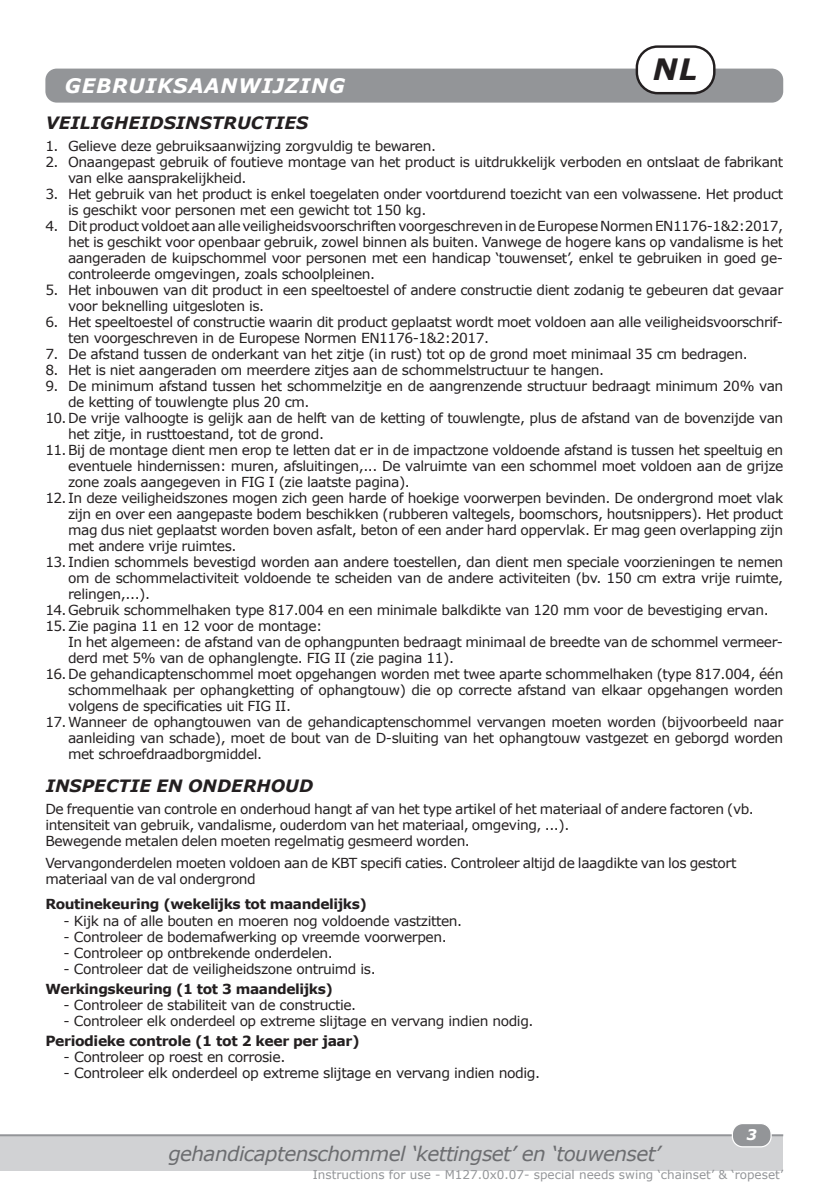
<style>
.page{position:relative;width:840px;height:1191px;background:#fff}
.page>*{position:absolute;margin:0;border:0;box-sizing:border-box;transform-origin:0 0}
.taal_in_kader{font:italic 700 29.4px "Verdana";color:#231f20}
.titel_onderaan{font:italic 20px "Verdana";letter-spacing:-.03em;color:#6c6d70}
.witte_titel{font:italic 700 20px "Verdana";letter-spacing:.035em;color:#fff}
.titel{font:italic 700 17px "Verdana";letter-spacing:.005em;color:#231f20}
.t1{font:italic 700 14.6px "Verdana";color:#fff}
.standaard{font:14px "Verdana";letter-spacing:-.03em;color:#231f20}
.standaard-2{font:700 14px "Verdana";letter-spacing:-.03em;color:#231f20}
.inleidingstekst{font:13.8px/16px "Verdana";letter-spacing:-.03em;color:#231f20}
.standaard-3{font:13.8px "Verdana";letter-spacing:-.03em;color:#231f20}
.standaard_-_uitgevul{font:13.8px/16px "Verdana";letter-spacing:-.03em;color:#231f20}
.standaard-4{font:700 13.8px "Verdana";letter-spacing:-.03em;color:#231f20}
.t2{font:12px "Verdana";color:#939598}
</style>
<div class="page">
<div style="left:0;top:1135px;width:782px;height:35px;background:#d1d2d4"></div>
<hr style="left:0;top:1134px;width:782px;height:2px;background:#939598">
<div style="left:732px;top:1123px;width:38px;height:23px;background:#939598;border-radius:10px"></div>
<div style="left:731px;top:1123px;width:40px;height:24px;border:1px solid #fff;border-radius:10px"></div>
<div style="left:45px;top:69px;width:737px;height:34px;background:#939598;border-radius:11px"></div>
<div style="left:636px;top:47px;width:78px;height:46px;background:#fff;border-radius:21px"></div>
<div style="left:635px;top:45px;width:80px;height:49px;border:2px solid #231f20;border-radius:21px"></div>
<p class="witte_titel" style="left:65px;top:72px;width:281px">GEBRUIKSAANWIJZING</p>
<p class="taal_in_kader" style="left:652px;top:48px;width:46px">NL</p>
<p class="titel" style="left:46px;top:111px;width:264px">VEILIGHEIDSINSTRUCTIES</p>
<p class="inleidingstekst" style="left:45px;top:138px;width:392px">1. Gelieve deze gebruiksaanwijzing zorgvuldig te bewaren.</p>
<p class="inleidingstekst" style="left:68px;top:154px;width:716px;text-indent:-23px">2. Onaangepast gebruik of foutieve montage van het product is uitdrukkelijk verboden en ontslaat de fabrikant van elke aansprakelijkheid.</p>
<p class="inleidingstekst" style="left:68px;top:186px;width:716px;text-indent:-23px">3. Het gebruik van het product is enkel toegelaten onder voortdurend toezicht van een volwassene. Het product is geschikt voor personen met een gewicht tot 150 kg.</p>
<p class="inleidingstekst" style="left:68px;top:218px;width:716px;text-align:justify;text-indent:-23px">4. Dit product voldoet aan alle veiligheidsvoorschriften voorgeschreven in de Europese Normen EN1176-1&amp;2:2017, het is geschikt voor openbaar gebruik, zowel binnen als buiten. Vanwege de hogere kans op vandalisme is het aangeraden de kuipschommel voor personen met een handicap ‘touwenset’, enkel te gebruiken in goed ge&shy;controleerde omgevingen, zoals schoolpleinen.</p>
<p class="inleidingstekst" style="left:68px;top:282px;width:716px;text-indent:-23px">5. Het inbouwen van dit product in een speeltoestel of andere constructie dient zodanig te gebeuren dat gevaar voor beknelling uitgesloten is.</p>
<p class="inleidingstekst" style="left:68px;top:314px;width:716px;text-indent:-23px">6. Het speeltoestel of constructie waarin dit product geplaatst wordt moet voldoen aan alle veiligheidsvoorschrif&shy;ten voorgeschreven in de Europese Normen EN1176-1&amp;2:2017.</p>
<p class="inleidingstekst" style="left:45px;top:346px;width:703px">7. De afstand tussen de onderkant van het zitje (in rust) tot op de grond moet minimaal 35 cm bedragen.</p>
<p class="inleidingstekst" style="left:45px;top:362px;width:560px">8. Het is niet aangeraden om meerdere zitjes aan de schommelstructuur te hangen.</p>
<p class="inleidingstekst" style="left:68px;top:378px;width:716px;text-indent:-23px">9. De minimum afstand tussen het schommelzitje en de aangrenzende structuur bedraagt minimum 20% van de ketting of touwlengte plus 20 cm.</p>
<p class="inleidingstekst" style="left:68px;top:410px;width:716px;text-indent:-23px">10.De vrije valhoogte is gelijk aan de helft van de ketting of touwlengte, plus de afstand van de bovenzijde van het zitje, in rusttoestand, tot de grond.</p>
<p class="inleidingstekst" style="left:68px;top:442px;width:716px;text-align:justify;text-indent:-23px">11.Bij de montage dient men erop te letten dat er in de impactzone voldoende afstand is tussen het speeltuig en eventuele hindernissen: muren, afsluitingen,... De valruimte van een schommel moet voldoen aan de grijze zone zoals aangegeven in FIG I (zie laatste pagina).</p>
<p class="inleidingstekst" style="left:68px;top:490px;width:716px;text-align:justify;text-indent:-23px">12. In deze veiligheidszones mogen zich geen harde of hoekige voorwerpen bevinden. De ondergrond moet vlak zijn en over een aangepaste bodem beschikken (rubberen valtegels, boomschors, houtsnippers). Het product mag dus niet geplaatst worden boven asfalt, beton of een ander hard oppervlak. Er mag geen overlapping zijn met andere vrije ruimtes.</p>
<p class="inleidingstekst" style="left:68px;top:554px;width:716px;text-align:justify;text-indent:-23px">13. Indien schommels bevestigd worden aan andere toestellen, dan dient men speciale voorzieningen te nemen om de schommelactiviteit voldoende te scheiden van de andere activiteiten (bv. 150 cm extra vrije ruimte, relingen,...).</p>
<p class="inleidingstekst" style="left:45px;top:602px;width:724px">14.Gebruik schommelhaken type 817.004 en een minimale balkdikte van 120 mm voor de bevestiging ervan.</p>
<p class="inleidingstekst" style="left:45px;top:618px;width:278px">15.Zie pagina 11 en 12 voor de montage:</p>
<p class="standaard_-_uitgevul" style="left:68px;top:634px;width:716px">In het algemeen: de afstand van de ophangpunten bedraagt minimaal de breedte van de schommel vermeer&shy;derd met 5% van de ophanglengte. FIG II (zie pagina 11).</p>
<p class="inleidingstekst" style="left:68px;top:666px;width:716px;text-align:justify;text-indent:-23px">16.De gehandicaptenschommel moet opgehangen worden met twee aparte schommelhaken (type 817.004, één schommelhaak per ophangketting of ophangtouw) die op correcte afstand van elkaar opgehangen worden volgens de specificaties uit FIG II.</p>
<p class="inleidingstekst" style="left:68px;top:714px;width:716px;text-align:justify;text-indent:-23px">17.Wanneer de ophangtouwen van de gehandicaptenschommel vervangen moeten worden (bijvoorbeeld naar aanleiding van schade), moet de bout van de D-sluiting van het ophangtouw vastgezet en geborgd worden met schroefdraadborgmiddel.</p>
<p class="titel" style="left:46px;top:774px;width:269px">INSPECTIE EN ONDERHOUD</p>
<p class="inleidingstekst" style="left:45px;top:800px;width:709px">De frequentie van controle en onderhoud hangt af van het type artikel of het materiaal of andere factoren (vb. intensiteit van gebruik, vandalisme, ouderdom van het materiaal, omgeving, ...).<br>Bewegende metalen delen moeten regelmatig gesmeerd worden.</p>
<p class="inleidingstekst" style="left:45px;top:854px;width:692px">Vervangonderdelen moeten voldoen aan de KBT specifi caties. Controleer altijd de laagdikte van los gestort materiaal van de val ondergrond</p>
<p class="standaard-4" style="left:45px;top:894px;width:323px">Routinekeuring (wekelijks tot maandelijks)</p>
<p class="standaard-3" style="left:63px;top:911px;width:400px">- Kijk na of alle bouten en moeren nog voldoende vastzitten.</p>
<p class="standaard-3" style="left:63px;top:927px;width:384px">- Controleer de bodemafwerking op vreemde voorwerpen.</p>
<p class="standaard-3" style="left:63px;top:943px;width:270px">- Controleer op ontbrekende onderdelen.</p>
<p class="standaard-3" style="left:63px;top:959px;width:313px">- Controleer dat de veiligheidszone ontruimd is.</p>
<p class="standaard-4" style="left:45px;top:979px;width:289px">Werkingskeuring (1 tot 3 maandelijks)</p>
<p class="standaard-3" style="left:63px;top:995px;width:294px">- Controleer de stabiliteit van de constructie.</p>
<p class="standaard-3" style="left:63px;top:1011px;width:471px">- Controleer elk onderdeel op extreme slijtage en vervang indien nodig.</p>
<p class="standaard-2" style="left:45px;top:1031px;width:315px">Periodieke controle (1 tot 2 keer per jaar)</p>
<p class="standaard" style="left:63px;top:1047px;width:223px">- Controleer op roest en corrosie.</p>
<p class="standaard" style="left:63px;top:1063px;width:478px">- Controleer elk onderdeel op extreme slijtage en vervang indien nodig.</p>
<p class="t1" style="left:746px;top:1124px;width:12px">3</p>
<p class="t2" style="left:313px;top:1166px;width:471px">Instructions for use - M127.0x0.07- special needs swing ‘chainset’ &amp; ‘ropeset’</p>
<p class="titel_onderaan" style="left:168px;top:1140px;width:493px">gehandicaptenschommel ‘kettingset’ en ‘touwenset’</p>
</div>
